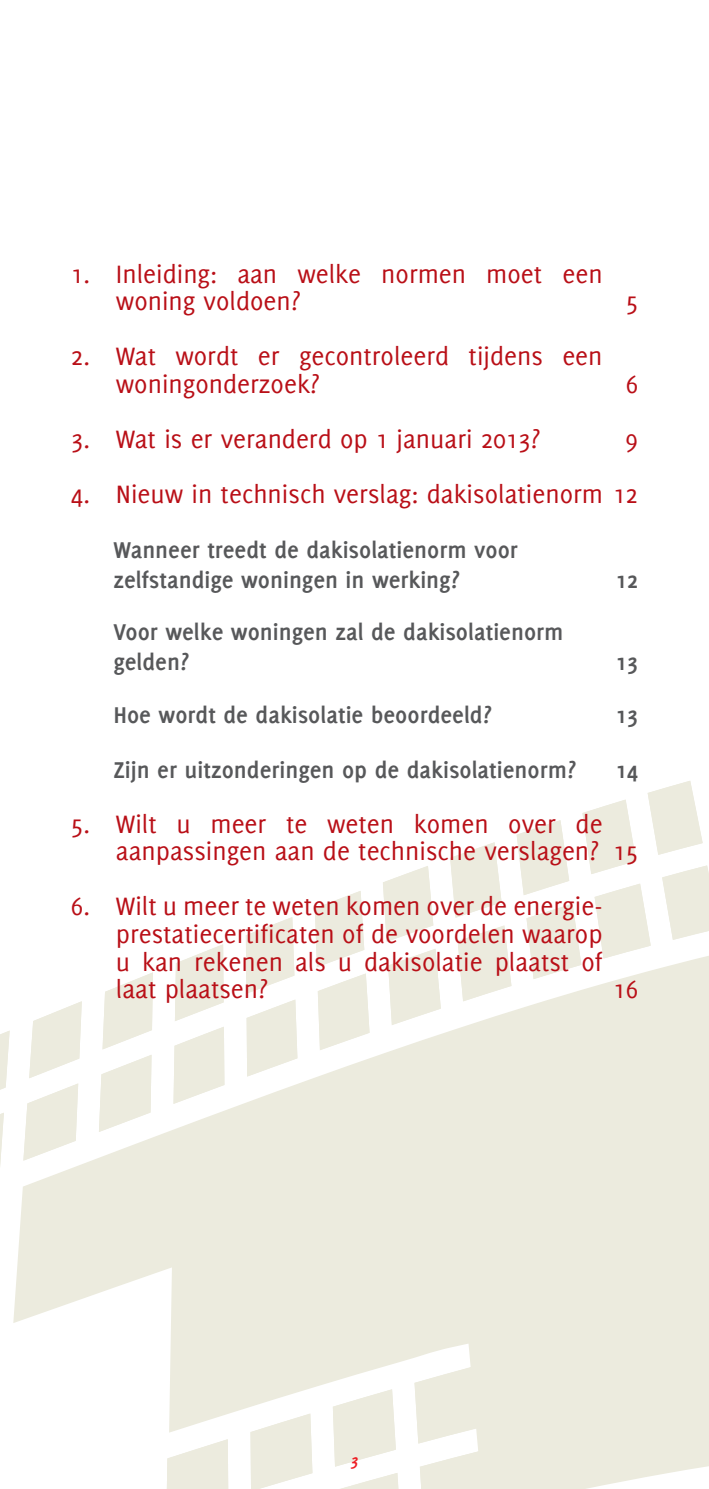
<style>
.page{position:relative;width:709px;height:1489px;background:#fff}
.page>*{position:absolute;margin:0;border:0;box-sizing:border-box;transform-origin:0 0}
.t1{font:27.5px/27.5px "Delicious";color:#b90f17}
.t2{font:700 25px/30px "Delicious";color:#57585a}
.t3{font:italic 700 17.5px "Delicious";color:#ee1d23}
</style>
<div class="page">
<svg style="left:516px;top:820px;width:53px;height:75px"></svg>
<svg style="left:582px;top:799px;width:54px;height:75px"></svg>
<svg style="left:246px;top:917px;width:48px;height:35px"></svg>
<svg style="left:383px;top:866px;width:50px;height:75px"></svg>
<svg style="left:315px;top:891px;width:49px;height:61px"></svg>
<svg style="left:647px;top:781px;width:55px;height:73px"></svg>
<svg style="left:450px;top:842px;width:51px;height:75px"></svg>
<svg style="left:204px;top:944px;width:20px;height:8px"></svg>
<svg style="left:427px;top:949px;width:9px;height:3px"></svg>
<svg style="left:0;top:1030px;width:10px;height:136px"></svg>
<svg style="left:457px;top:925px;width:51px;height:27px"></svg>
<svg style="left:594px;top:883px;width:56px;height:69px"></svg>
<svg style="left:662px;top:865px;width:47px;height:74px"></svg>
<svg style="left:526px;top:904px;width:54px;height:48px"></svg>
<svg style="left:13px;top:952px;width:696px;height:536px;fill:#ecebde"></svg>
<p class="t1" style="left:116px;top:259px;width:488px;text-indent:-45px">1. Inleiding: aan welke normen moet een woning voldoen?</p>
<p class="t1" style="left:116px;top:342px;width:488px;text-indent:-45px">2. Wat wordt er gecontroleerd tijdens een woningonderzoek?</p>
<p class="t1" style="left:625px;top:287px;width:14px">5</p>
<p class="t1" style="left:625px;top:369px;width:14px">6</p>
<p class="t1" style="left:71px;top:424px;width:471px">3. Wat is er veranderd op 1 januari 2013?</p>
<p class="t1" style="left:625px;top:424px;width:14px">9</p>
<p class="t1" style="left:71px;top:479px;width:568px">4. Nieuw in technisch verslag: dakisolatienorm 12</p>
<p class="t2" style="left:113px;top:534px;width:406px">Wanneer treedt de dakisolatienorm voor zelfstandige woningen in werking?</p>
<p class="t2" style="left:615px;top:564px;width:24px">12</p>
<p class="t2" style="left:113px;top:617px;width:451px">Voor welke woningen zal de dakisolatienorm gelden?</p>
<p class="t2" style="left:615px;top:647px;width:24px">13</p>
<p class="t2" style="left:113px;top:699px;width:380px">Hoe wordt de dakisolatie beoordeeld?</p>
<p class="t2" style="left:615px;top:699px;width:24px">13</p>
<p class="t2" style="left:113px;top:754px;width:464px">Zijn er uitzonderingen op de dakisolatienorm?</p>
<p class="t2" style="left:615px;top:754px;width:24px">14</p>
<p class="t1" style="left:116px;top:809px;width:523px;text-indent:-45px">5. Wilt u meer te weten komen over de aanpassingen aan de technische verslagen? 15</p>
<p class="t1" style="left:116px;top:892px;width:488px;text-align:justify;text-indent:-45px">6. Wilt u meer te weten komen over de energie&shy;prestatiecertificaten of de voordelen waarop u kan rekenen als u dakisolatie plaatst of laat plaatsen?</p>
<p class="t1" style="left:613px;top:974px;width:26px">16</p>
<p class="t3" style="left:350px;top:1449px;width:9px">3</p>
</div>
